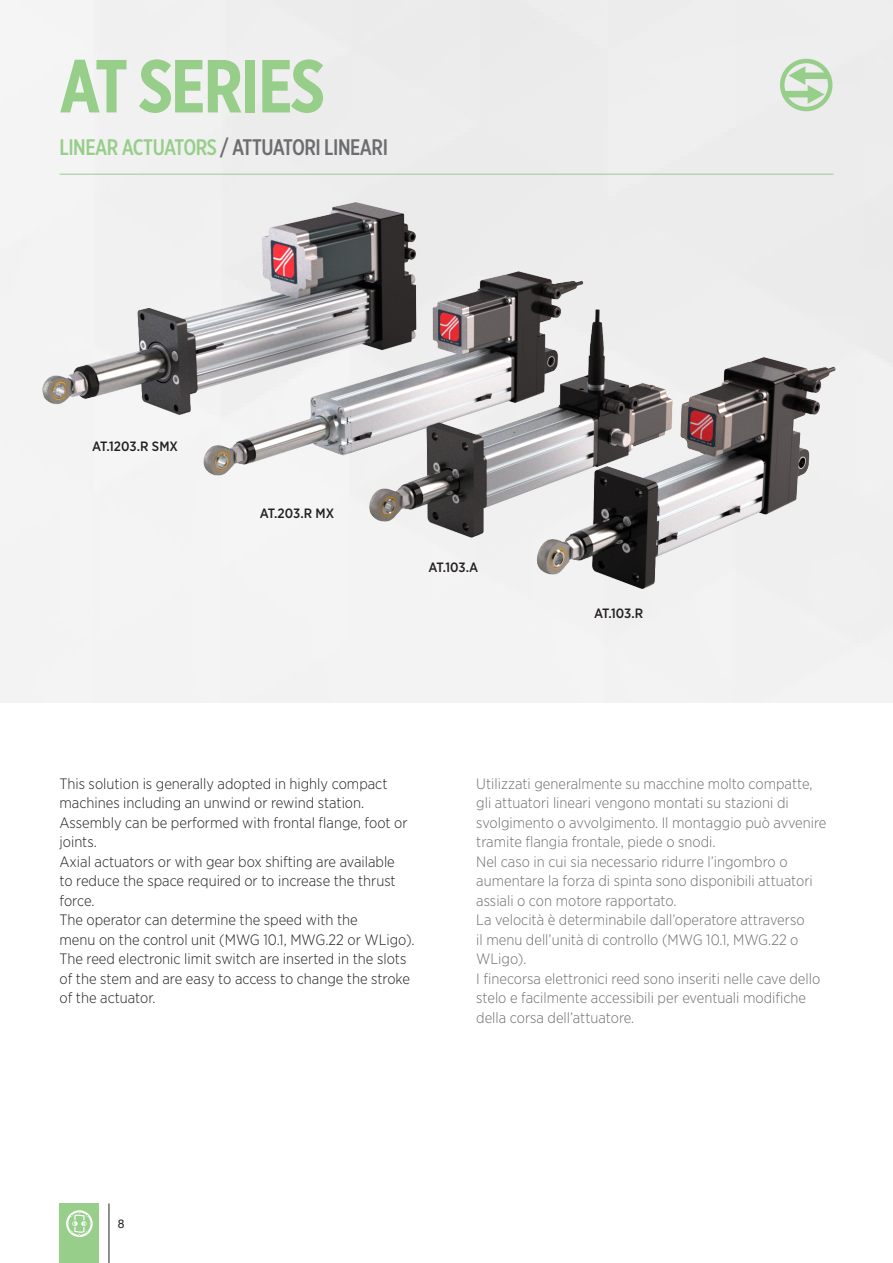
<style>
.page{position:relative;width:893px;height:1263px;background:#fff}
.page>*{position:absolute;margin:0;border:0;box-sizing:border-box;transform-origin:0 0}
.Titolo_1_Italiano{font:700 75px "Gotham X Narrow";letter-spacing:-.02em;color:#96ce8a}
.TitMainPar{font:500 22.5px "Gotham X Narrow";letter-spacing:-.02em;color:#6c6d70}
.t1{font:300 15px/19.5px "Gotham Narrow";color:#6c6d70}
.t2{font:300 15px/19.5px "Gotham Narrow";color:#231f20}
.t3{font:500 13.5px "Gotham Narrow";letter-spacing:-.005em;color:#231f20}
.t4{font:12px "Helvetica Neue LT Pro";color:#231f20}
.s1{color:#96ce8a}
</style>
<div class="page">
<hr style="left:109px;top:1203px;width:1px;height:60px;background:#231f20">
<div style="left:60px;top:1203px;width:39px;height:60px;background:#96ce8a"></div>
<svg style="left:66px;top:1210px;width:27px;height:27px"></svg>
<img style="left:40px;top:189px;width:810px;height:419px">
<hr style="left:60px;top:174px;width:773px;height:1px;background:#96ce8a">
<svg style="left:785px;top:66px;width:43px;height:38px;background:#c3ddbd"></svg>
<div style="left:780px;top:59px;width:52px;height:52px;border:4px solid #96ce8a;border-radius:50%"></div>
<p class="Titolo_1_Italiano" style="left:60px;top:40px;width:267px">AT SERIES</p>
<p class="TitMainPar" style="left:60px;top:134px;width:330px"><span class="s1">LINEAR ACTUATORS</span> / ATTUATORI LINEARI</p>
<p class="t3" style="left:92px;top:438px;width:87px">AT.1203.R SMX</p>
<p class="t3" style="left:260px;top:505px;width:76px">AT.203.R MX</p>
<p class="t3" style="left:428px;top:559px;width:51px">AT.103.A</p>
<p class="t3" style="left:594px;top:605px;width:51px">AT.103.R</p>
<p class="t2" style="left:60px;top:773px;width:350px">This solution is generally adopted in highly compact machines including an unwind or rewind station.<br>Assembly can be performed with frontal flange, foot or joints.</p>
<p class="t2" style="left:60px;top:851px;width:338px;text-align:justify">Axial actuators or with gear box shifting are available to reduce the space required or to increase the thrust force.</p>
<p class="t2" style="left:60px;top:910px;width:300px">The operator can determine the speed with the</p>
<p class="t2" style="left:60px;top:929px;width:357px">menu on the control unit (MWG 10.1, MWG.22 or WLigo).</p>
<p class="t2" style="left:60px;top:949px;width:352px">The reed electronic limit switch are inserted in the slots of the stem and are easy to access to change the stroke of the actuator.</p>
<p class="t1" style="left:476px;top:773px;width:352px">Utilizzati generalmente su macchine molto compatte, gli attuatori lineari vengono montati su stazioni di svolgimento o avvolgimento. Il montaggio può avvenire tramite flangia frontale, piede o snodi.</p>
<p class="t1" style="left:476px;top:851px;width:338px">Nel caso in cui sia necessario ridurre l’ingombro o aumentare la forza di spinta sono disponibili attuatori assiali o con motore rapportato.</p>
<p class="t1" style="left:476px;top:910px;width:330px">La velocità è determinabile dall’operatore attraverso il menu dell’unità di controllo (MWG 10.1, MWG.22 o<br>WLigo).</p>
<p class="t1" style="left:476px;top:968px;width:346px">I finecorsa elettronici reed sono inseriti nelle cave dello stelo e facilmente accessibili per eventuali modifiche della corsa dell’attuatore.</p>
<p class="t4" style="left:118px;top:1216px;width:8px">8</p>
</div>
